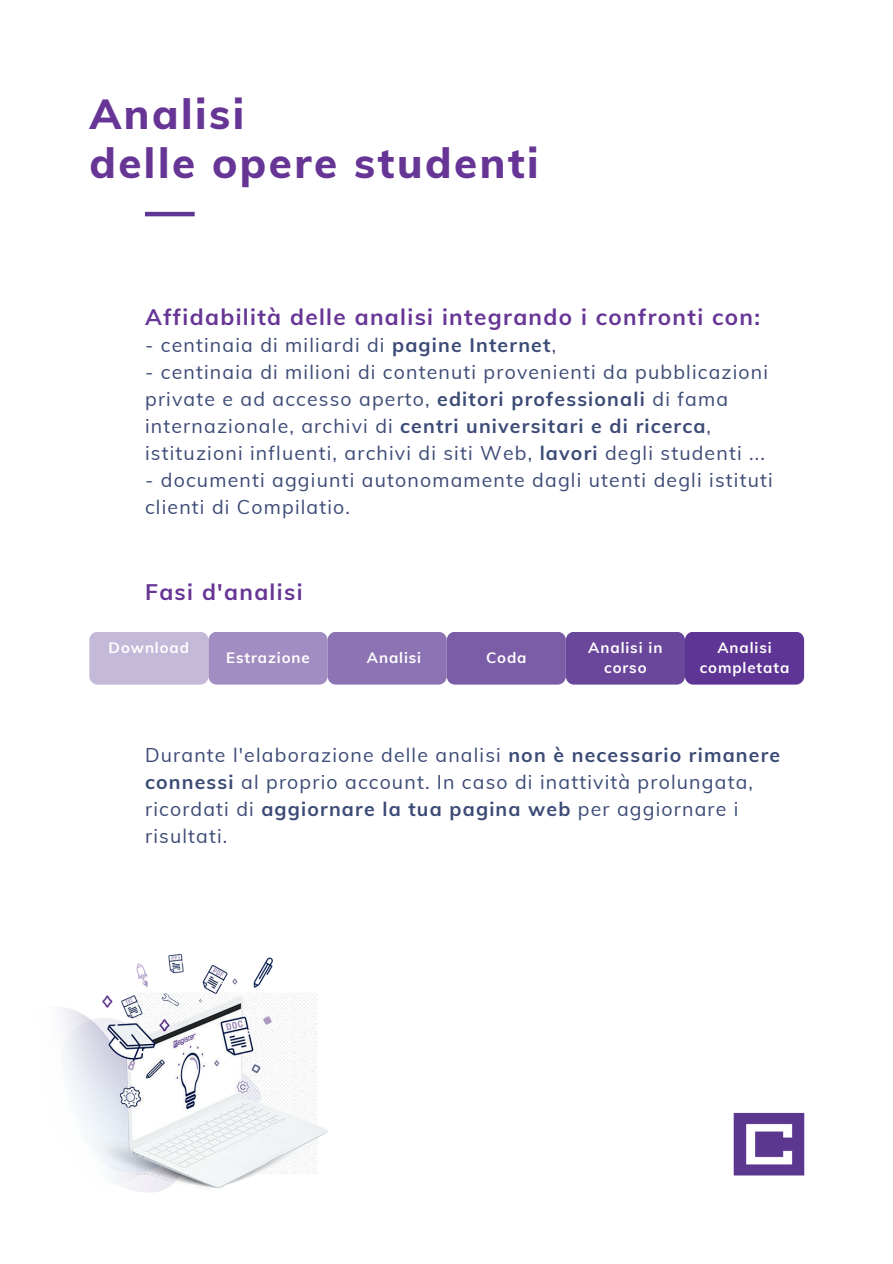
<style>
.page{position:relative;width:893px;height:1264px;background:#fff}
.page>*{position:absolute;margin:0;border:0;box-sizing:border-box;transform-origin:0 0}
.t1{font:800 42px/49.5px "Muli";letter-spacing:.06em;color:#673595}
.t2{font:700 22.5px "Muli";letter-spacing:.06em;color:#673595}
.t3{font:19.5px/27px "Muli";letter-spacing:.06em;color:#3c4b76}
.t4{font:700 15px/20.2px "Muli";letter-spacing:.06em;color:#fff;text-align:center}
.s1{font-weight:700}
</style>
<div class="page">
<hr style="left:145px;top:212px;width:50px;height:4px;background:#5e3594">
<div style="left:89px;top:631px;width:119px;height:53px;background:#c5b9da;border-radius:8px"></div>
<div style="left:208px;top:631px;width:119px;height:53px;background:#a28dc2;border-radius:8px"></div>
<div style="left:327px;top:631px;width:119px;height:53px;background:#8c74b4;border-radius:8px"></div>
<div style="left:446px;top:631px;width:119px;height:53px;background:#7a5ca7;border-radius:8px"></div>
<div style="left:566px;top:631px;width:118px;height:53px;background:#6b479c;border-radius:8px"></div>
<div style="left:685px;top:631px;width:119px;height:53px;background:#5e3594;border-radius:8px"></div>
<img style="left:733px;top:1112px;width:72px;height:64px">
<img style="left:61px;top:953px;width:267px;height:240px">
<h1 class="t1" style="left:89px;top:87px;width:451px">Analisi<br>delle opere studenti</h1>
<p class="t2" style="left:145px;top:301px;width:616px">Affidabilità delle analisi integrando i confronti con:</p>
<p class="t3" style="left:145px;top:331px;width:412px">- centinaia di miliardi di <span class="s1">pagine Internet</span>,</p>
<p class="t3" style="left:145px;top:358px;width:624px">- centinaia di milioni di contenuti provenienti da pubblicazioni private e ad accesso aperto, <span class="s1">editori professionali</span> di fama internazionale, archivi di <span class="s1">centri universitari e di ricerca</span>, istituzioni influenti, archivi di siti Web, <span class="s1">lavori</span> degli studenti ...</p>
<p class="t3" style="left:145px;top:466px;width:629px">- documenti aggiunti autonomamente dagli utenti degli istituti clienti di Compilatio.</p>
<p class="t2" style="left:145px;top:575px;width:159px">Fasi d'analisi</p>
<p class="t4" style="left:109px;top:636px;width:82px">Download</p>
<p class="t4" style="left:699px;top:636px;width:91px">Analisi completata</p>
<p class="t4" style="left:226px;top:646px;width:85px">Estrazione</p>
<p class="t4" style="left:367px;top:646px;width:56px">Analisi</p>
<p class="t4" style="left:486px;top:646px;width:42px">Coda</p>
<p class="t4" style="left:588px;top:636px;width:76px">Analisi in corso</p>
<p class="t3" style="left:145px;top:740px;width:636px">Durante l'elaborazione delle analisi <span class="s1">non è necessario rimanere connessi</span> al proprio account. In caso di inattività prolungata, ricordati di <span class="s1">aggiornare la tua pagina web</span> per aggiornare i risultati.</p>
</div>
